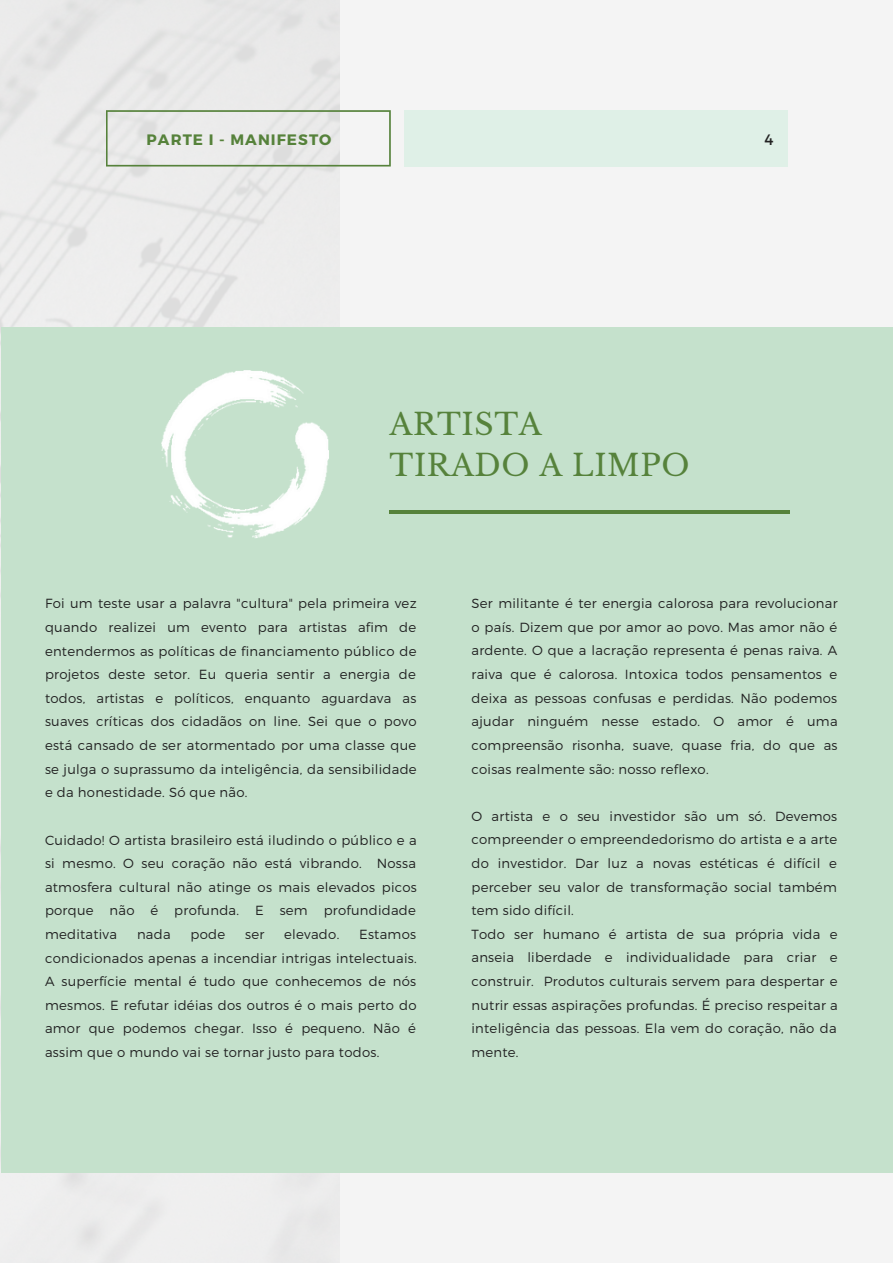
<style>
.page{position:relative;width:893px;height:1264px;background:#fff}
.page>*{position:absolute;margin:0;border:0;box-sizing:border-box;transform-origin:0 0}
.t1{font:29.7px/41.5px "Libre Baskerville";letter-spacing:.02em;color:#56823b}
.t2{font:700 15.15px "Montserrat";letter-spacing:.07em;color:#56823b}
.t3{font:15.15px "Montserrat";color:#222}
.t4{font:300 13.2px/23.5px "Montserrat";letter-spacing:.02em;color:#222;text-align:justify}
</style>
<div class="page">
<div style="left:0;top:0;width:892px;height:1262px;background:#f4f4f4"></div>
<div style="left:1px;top:327px;width:891px;height:845px;background:#c5e1cc"></div>
<hr style="left:389px;top:510px;width:400px;height:4px;background:#56823b">
<svg style="left:106px;top:110px;width:285px;height:56px"></svg>
<div style="left:404px;top:110px;width:384px;height:56px;background:#dff0e7"></div>
<img style="left:161px;top:370px;width:168px;height:168px">
<p class="t2" style="left:147px;top:130px;width:186px">PARTE I - MANIFESTO</p>
<p class="t3" style="left:764px;top:130px;width:11px">4</p>
<h1 class="t1" style="left:389px;top:403px;width:301px">ARTISTA<br>TIRADO A LIMPO</h1>
<p class="t4" style="left:45px;top:591px;width:373px">Foi um teste usar a palavra "cultura" pela primeira vez quando realizei um evento para artistas afim de entendermos as políticas de financiamento público de projetos deste setor. Eu queria sentir a energia de todos, artistas e políticos, enquanto aguardava as suaves críticas dos cidadãos on line. Sei que o povo está cansado de ser atormentado por uma classe que se julga o suprassumo da inteligência, da sensibilidade e da honestidade. Só que não.</p>
<p class="t4" style="left:45px;top:827px;width:373px">Cuidado! O artista brasileiro está iludindo o público e a si mesmo. O seu coração não está vibrando. Nossa atmosfera cultural não atinge os mais elevados picos porque não é profunda. E sem profundidade meditativa</p>
<p class="t4" style="left:137px;top:921px;width:35px">nada</p>
<p class="t4" style="left:190px;top:921px;width:36px">pode</p>
<p class="t4" style="left:245px;top:921px;width:21px">ser</p>
<p class="t4" style="left:284px;top:921px;width:57px">elevado.</p>
<p class="t4" style="left:45px;top:921px;width:373px;text-indent:314px">Estamos condicionados apenas a incendiar intrigas intelectuais.<br>A superfície mental é tudo que conhecemos de nós mesmos. E refutar idéias dos outros é o mais perto do amor que podemos chegar. Isso é pequeno. Não é assim que o mundo vai se tornar justo para todos.</p>
<p class="t4" style="left:471px;top:591px;width:367px">Ser militante é ter energia calorosa para revolucionar o país. Dizem que por amor ao povo. Mas amor não é ardente. O que a lacração representa é penas raiva. A raiva que é calorosa. Intoxica todos pensamentos e deixa as pessoas confusas e perdidas. Não podemos ajudar ninguém nesse estado. O amor é uma compreensão risonha, suave, quase fria, do que as coisas realmente são: nosso reflexo.</p>
<p class="t4" style="left:471px;top:803px;width:368px;text-align:left">O artista e o seu investidor são um só. Devemos compreender o empreendedorismo do artista e a arte do investidor. Dar luz a novas estéticas é difícil e perceber seu valor de transformação social também tem sido difícil.<br>Todo ser humano é artista de sua própria vida e anseia liberdade e individualidade para criar e construir. Produtos culturais servem para despertar e nutrir essas aspirações profundas. É preciso respeitar a inteligência das pessoas. Ela vem do coração, não da mente.</p>
</div>
